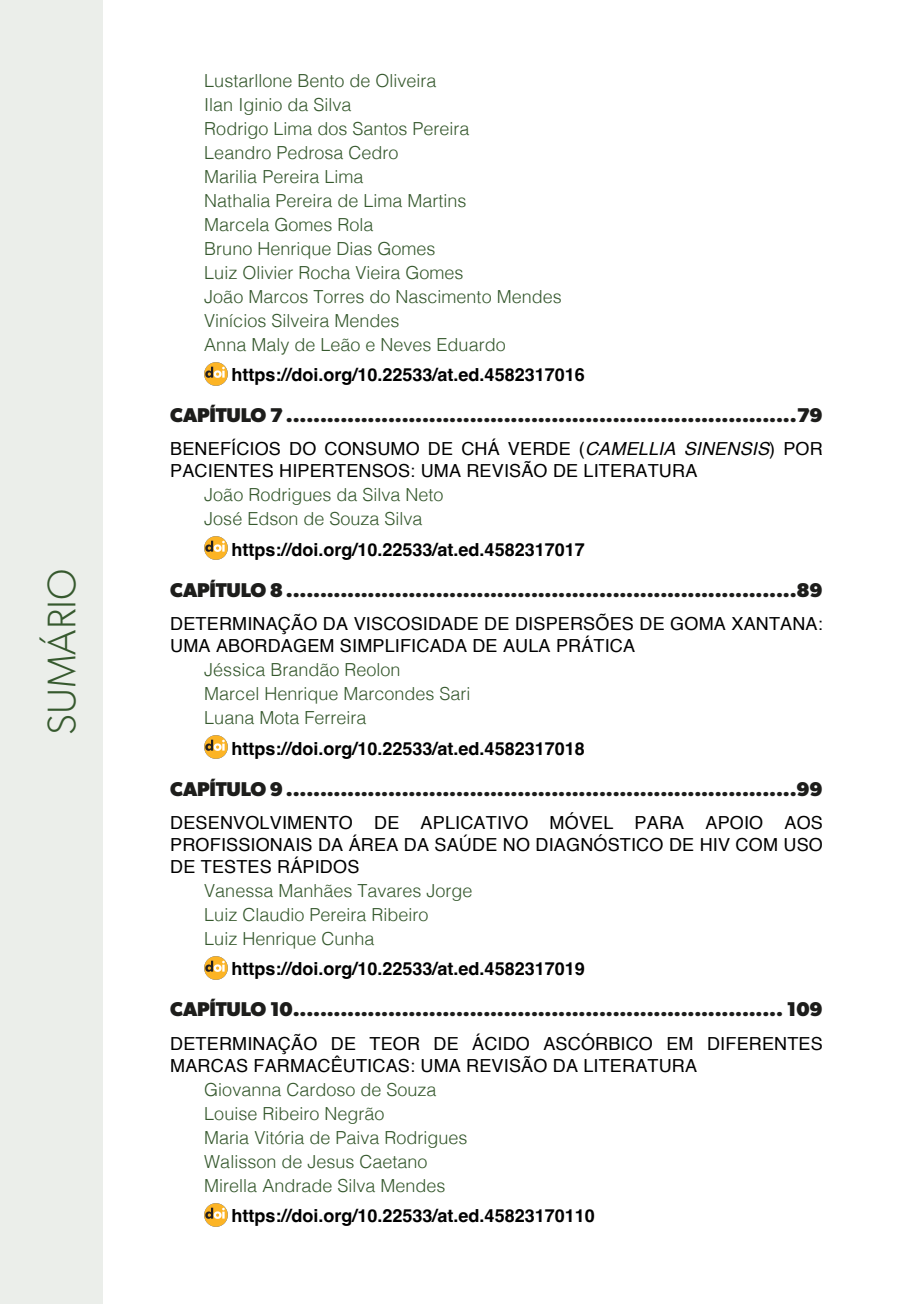
<style>
.page{position:relative;width:908px;height:1304px;background:#fff}
.page>*{position:absolute;margin:0;border:0;box-sizing:border-box;transform-origin:0 0}
.t1{font:300 40px "Gibson";color:#36592e}
.t2{font:700 20px "Gibson";letter-spacing:-.01em;color:#1d1d1b}
.t3{font:300 18px/24px "Helvetica";color:#36592e}
.t4{font:18px/22px "Helvetica";letter-spacing:.01em;color:#000}
.t5{font:700 18px "Helvetica";color:#000}
.s1{font-style:italic}
</style>
<div class="page">
<div style="left:0;top:0;width:103px;height:1304px;background:#ebeeea"></div>
<img style="left:204px;top:362px;width:23px;height:23px">
<img style="left:204px;top:537px;width:23px;height:23px">
<img style="left:204px;top:736px;width:23px;height:23px">
<img style="left:204px;top:956px;width:23px;height:23px">
<img style="left:204px;top:1203px;width:23px;height:23px">
<h1 class="t1" style="left:37px;top:735px;width:167px;rotate:-90deg">SUMÁRIO</h1>
<p class="t3" style="left:204px;top:67px;width:359px">Lustarllone Bento de Oliveira<br>Ilan Iginio da Silva<br>Rodrigo Lima dos Santos Pereira<br>Leandro Pedrosa Cedro<br>Marilia Pereira Lima<br>Nathalia Pereira de Lima Martins<br>Marcela Gomes Rola<br>Bruno Henrique Dias Gomes<br>Luiz Olivier Rocha Vieira Gomes<br>João Marcos Torres do Nascimento Mendes<br>Vinícios Silveira Mendes<br>Anna Maly de Leão e Neves Eduardo</p>
<p class="t5" style="left:231px;top:364px;width:355px">https://doi.org/10.22533/at.ed.4582317016</p>
<p class="t2" style="left:170px;top:403px;width:653px">CAPÍTULO 7 ...........................................................................79</p>
<p class="t4" style="left:170px;top:439px;width:653px">BENEFÍCIOS DO CONSUMO DE CHÁ VERDE (<span class="s1">CAMELLIA SINENSIS</span>) POR<br>PACIENTES HIPERTENSOS: UMA REVISÃO DE LITERATURA</p>
<p class="t3" style="left:204px;top:482px;width:241px">João Rodrigues da Silva Neto<br>José Edson de Souza Silva</p>
<p class="t5" style="left:231px;top:538px;width:355px">https://doi.org/10.22533/at.ed.4582317017</p>
<p class="t2" style="left:170px;top:578px;width:653px">CAPÍTULO 8 ...........................................................................89</p>
<p class="t4" style="left:170px;top:613px;width:653px">DETERMINAÇÃO DA VISCOSIDADE DE DISPERSÕES DE GOMA XANTANA:<br>UMA ABORDAGEM SIMPLIFICADA DE AULA PRÁTICA</p>
<p class="t3" style="left:204px;top:656px;width:268px">Jéssica Brandão Reolon<br>Marcel Henrique Marcondes Sari<br>Luana Mota Ferreira</p>
<p class="t5" style="left:231px;top:737px;width:355px">https://doi.org/10.22533/at.ed.4582317018</p>
<p class="t2" style="left:170px;top:777px;width:653px">CAPÍTULO 9 ...........................................................................99</p>
<p class="t4" style="left:170px;top:812px;width:654px;text-align:justify">DESENVOLVIMENTO DE APLICATIVO MÓVEL PARA APOIO AOS PROFISSIONAIS DA ÁREA DA SAÚDE NO DIAGNÓSTICO DE HIV COM USO DE TESTES RÁPIDOS</p>
<p class="t3" style="left:204px;top:877px;width:270px">Vanessa Manhães Tavares Jorge<br>Luiz Claudio Pereira Ribeiro<br>Luiz Henrique Cunha</p>
<p class="t5" style="left:231px;top:958px;width:355px">https://doi.org/10.22533/at.ed.4582317019</p>
<p class="t2" style="left:170px;top:997px;width:653px">CAPÍTULO 10........................................................................ 109</p>
<p class="t4" style="left:170px;top:1033px;width:653px">DETERMINAÇÃO DE TEOR DE ÁCIDO ASCÓRBICO EM DIFERENTES<br>MARCAS FARMACÊUTICAS: UMA REVISÃO DA LITERATURA</p>
<p class="t3" style="left:204px;top:1076px;width:265px">Giovanna Cardoso de Souza<br>Louise Ribeiro Negrão<br>Maria Vitória de Paiva Rodrigues<br>Walisson de Jesus Caetano<br>Mirella Andrade Silva Mendes</p>
<p class="t5" style="left:231px;top:1205px;width:365px">https://doi.org/10.22533/at.ed.45823170110</p>
</div>
